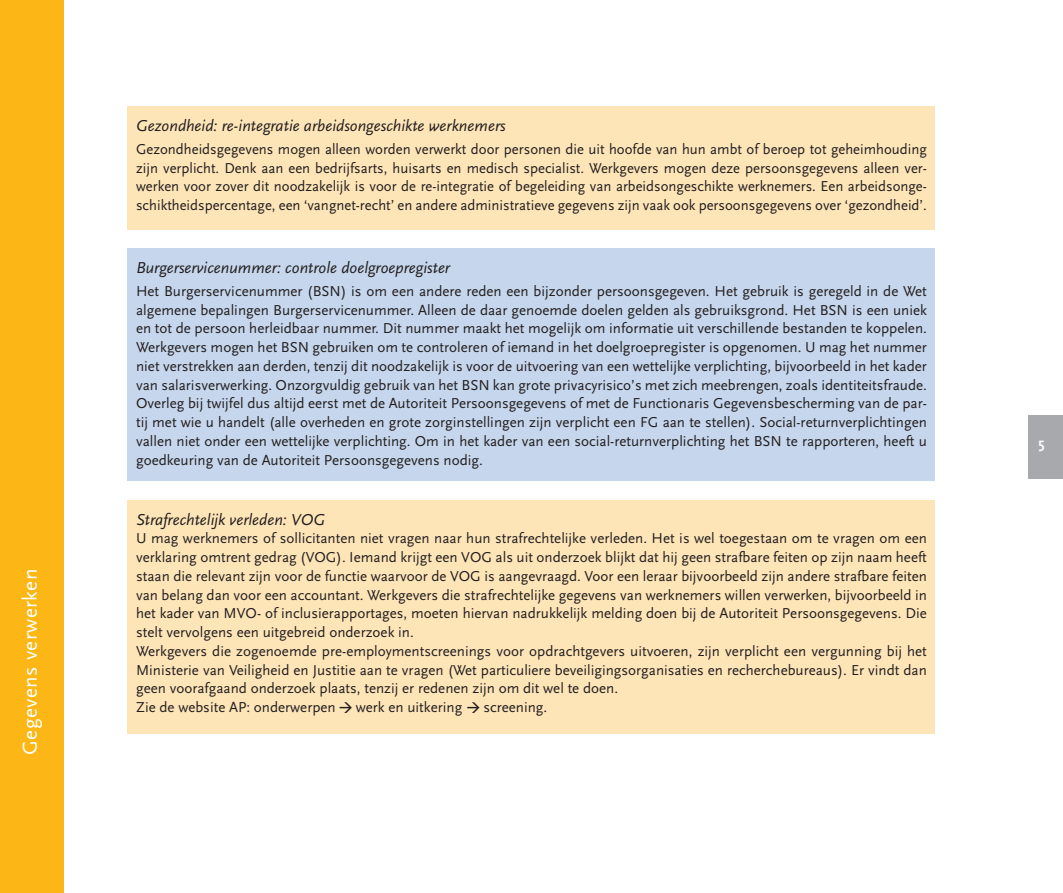
<style>
.page{position:relative;width:1063px;height:893px;background:#fff}
.page>*{position:absolute;margin:0;border:0;box-sizing:border-box;transform-origin:0 0}
.t1{font:21px "Scala Sans";color:#fff}
.t2{font:italic 16.5px "Scala Sans";color:#231f20}
.t3{font:15px/18.8px "Scala Sans";color:#231f20;text-align:justify}
.t4{font:700 15px "Scala Sans";color:#fff}
</style>
<div class="page">
<div style="left:1029px;top:415px;width:34px;height:63px;background:#a8a9ad"></div>
<div style="left:0;top:0;width:64px;height:893px;background:#fcb615"></div>
<div style="left:128px;top:106px;width:807px;height:124px;background:#fee5b8"></div>
<div style="left:128px;top:248px;width:807px;height:233px;background:#c6d6ec"></div>
<div style="left:128px;top:500px;width:807px;height:233px;background:#fee5b8"></div>
<h1 class="t1" style="left:19px;top:755px;width:187px;rotate:-90deg">Gegevens verwerken</h1>
<p class="t2" style="left:136px;top:117px;width:371px">Gezondheid: re-integratie arbeidsongeschikte werknemers</p>
<p class="t3" style="left:136px;top:140px;width:792px">Gezondheidsgegevens mogen alleen worden verwerkt door personen die uit hoofde van hun ambt of beroep tot geheimhouding zijn verplicht. Denk aan een bedrijfsarts, huisarts en medisch specialist. Werkgevers mogen deze persoonsgegevens alleen ver&shy;werken voor zover dit noodzakelijk is voor de re-integratie of begeleiding van arbeidsongeschikte werknemers. Een arbeidsonge&shy;schiktheidspercentage, een ‘vangnet-recht’ en andere administratieve gegevens zijn vaak ook persoonsgegevens over ‘gezondheid’.</p>
<p class="t2" style="left:136px;top:259px;width:316px">Burgerservicenummer: controle doelgroepregister</p>
<p class="t3" style="left:136px;top:282px;width:187px">Het Burgerservicenummer (BSN</p>
<p class="t3" style="left:136px;top:282px;width:792px;text-indent:205px">) is om een andere reden een bijzonder persoonsgegeven. Het gebruik is geregeld in de Wet algemene bepalingen Burgerservicenummer. Alleen de daar genoemde doelen gelden als gebruiksgrond. Het BSN</p>
<p class="t3" style="left:136px;top:301px;width:792px;text-indent:716px">is een uniek en tot de persoon herleidbaar nummer. Dit nummer maakt het mogelijk om informatie uit verschillende bestanden te koppelen.<br>Werkgevers mogen het BSN</p>
<p class="t3" style="left:136px;top:338px;width:792px;text-indent:176px">gebruiken om te controleren of iemand in het doelgroepregister is opgenomen. U mag het nummer niet verstrekken aan derden, tenzij dit noodzakelijk is voor de uitvoering van een wettelijke verplichting, bijvoorbeeld in het kader van salarisverwerking. Onzorgvuldig gebruik van het BSN</p>
<p class="t3" style="left:136px;top:376px;width:792px;text-indent:357px">kan grote privacyrisico’s met zich meebrengen, zoals identiteitsfraude.<br>Overleg bij twijfel dus altijd eerst met de Autoriteit Persoonsgegevens of met de Functionaris Gegevensbescherming van de par&shy;tij met wie u handelt (alle overheden en grote zorginstellingen zijn verplicht een FG aan te stellen). Social-returnverplichtingen vallen niet onder een wettelijke verplichting. Om in het kader van een social-returnverplichting het BSN</p>
<p class="t3" style="left:786px;top:432px;width:142px">te rapporteren, heeft u</p>
<p class="t3" style="left:136px;top:451px;width:348px">goedkeuring van de Autoriteit Persoonsgegevens nodig.</p>
<p class="t2" style="left:136px;top:510px;width:190px">Strafrechtelijk verleden: VOG</p>
<p class="t3" style="left:136px;top:529px;width:792px">U mag werknemers of sollicitanten niet vragen naar hun strafrechtelijke verleden. Het is wel toegestaan om te vragen om een verklaring omtrent gedrag (VOG</p>
<p class="t3" style="left:337px;top:548px;width:136px">). Iemand krijgt een VOG</p>
<p class="t3" style="left:496px;top:548px;width:433px">als uit onderzoek blijkt dat hij geen strafbare feiten op zijn naam heeft</p>
<p class="t3" style="left:136px;top:567px;width:325px">staan die relevant zijn voor de functie waarvoor de VOG</p>
<p class="t3" style="left:136px;top:567px;width:792px;text-indent:348px">is aangevraagd. Voor een leraar bijvoorbeeld zijn andere strafbare feiten van belang dan voor een accountant. Werkgevers die strafrechtelijke gegevens van werknemers willen verwerken, bijvoorbeeld in het kader van MVO-</p>
<p class="t3" style="left:136px;top:604px;width:792px;text-align:left;text-indent:129px">of inclusierapportages, moeten hiervan nadrukkelijk melding doen bij de Autoriteit Persoonsgegevens. Die stelt vervolgens een uitgebreid onderzoek in.<br>Werkgevers die zogenoemde pre-employmentscreenings voor opdrachtgevers uitvoeren, zijn verplicht een vergunning bij het M inisterie van Veiligheid en Justitie aan te vragen (Wet particuliere beveiligingsorganisaties en recherchebureaus). Er vindt dan geen voorafgaand onderzoek plaats, tenzij er redenen zijn om dit wel te doen.<br>Zie de website AP: onderwerpen → werk en uitkering → screening.</p>
<p class="t4" style="left:1039px;top:435px;width:8px">5</p>
</div>
